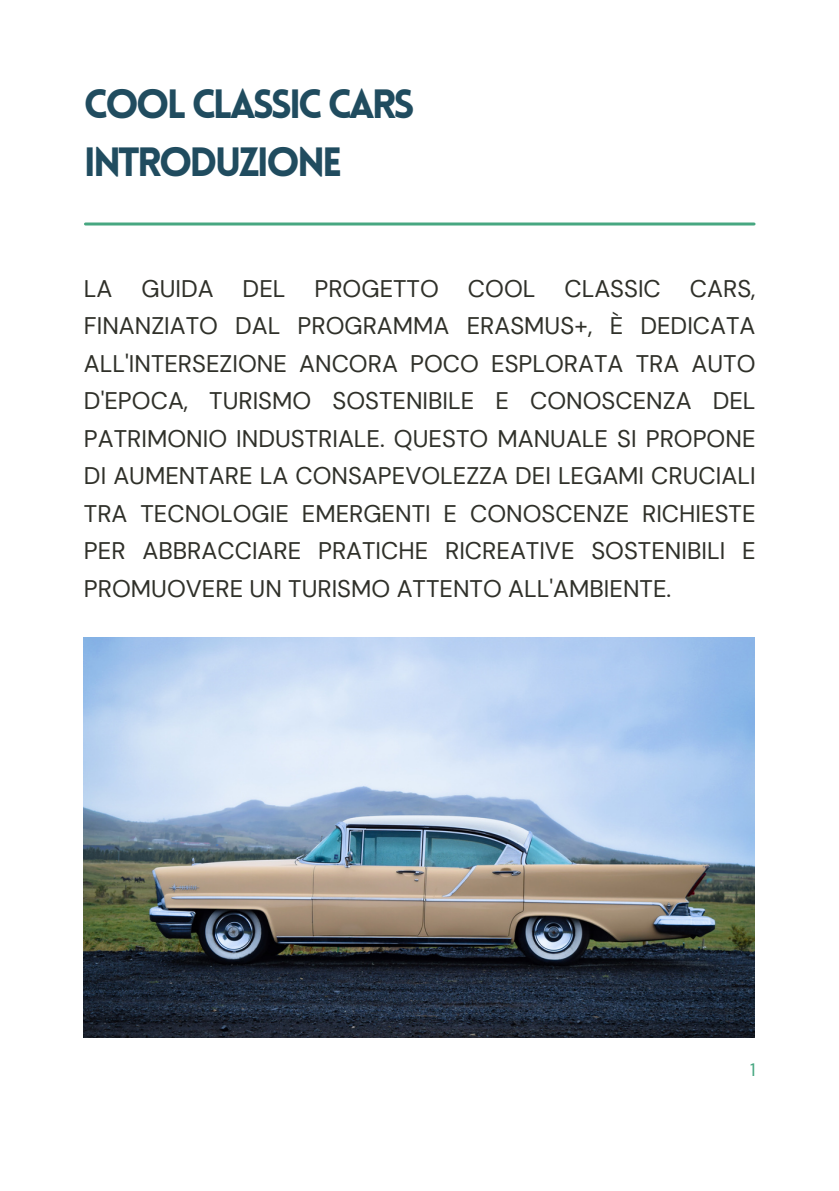
<style>
.page{position:relative;width:839px;height:1191px;background:#fff}
.page>*{position:absolute;margin:0;border:0;box-sizing:border-box;transform-origin:0 0}
.t1{font:900 40px/58.4px "Lovelo";letter-spacing:-.075em;color:#204c5f}
.t2{font:24px/37.6px "DM Sans";color:#2f3029;text-align:justify}
.t3{font:18px "DM Sans";color:#47a781}
</style>
<div class="page">
<hr style="left:85px;top:223px;width:669px;height:3px;background:#47a781">
<img style="left:84px;top:637px;width:670px;height:401px">
<p class="t1" style="left:84px;top:78px;width:332px">COOL CLASSIC CARS<br>INTRODUZIONE</p>
<p class="t2" style="left:84px;top:270px;width:673px">LA GUIDA DEL PROGETTO COOL CLASSIC CARS, FINANZIATO DAL PROGRAMMA ERASMUS+, È DEDICATA ALL'INTERSEZIONE ANCORA POCO ESPLORATA TRA AUTO D'EPOCA, TURISMO SOSTENIBILE E CONOSCENZA DEL PATRIMONIO INDUSTRIALE. QUESTO MANUALE SI PROPONE DI AUMENTARE LA CONSAPEVOLEZZA DEI LEGAMI CRUCIALI TRA TECNOLOGIE EMERGENTI E CONOSCENZE RICHIESTE PER ABBRACCIARE PRATICHE RICREATIVE SOSTENIBILI E PROMUOVERE UN TURISMO ATTENTO ALL'AMBIENTE.</p>
<p class="t3" style="left:750px;top:1058px;width:7px">1</p>
</div>
